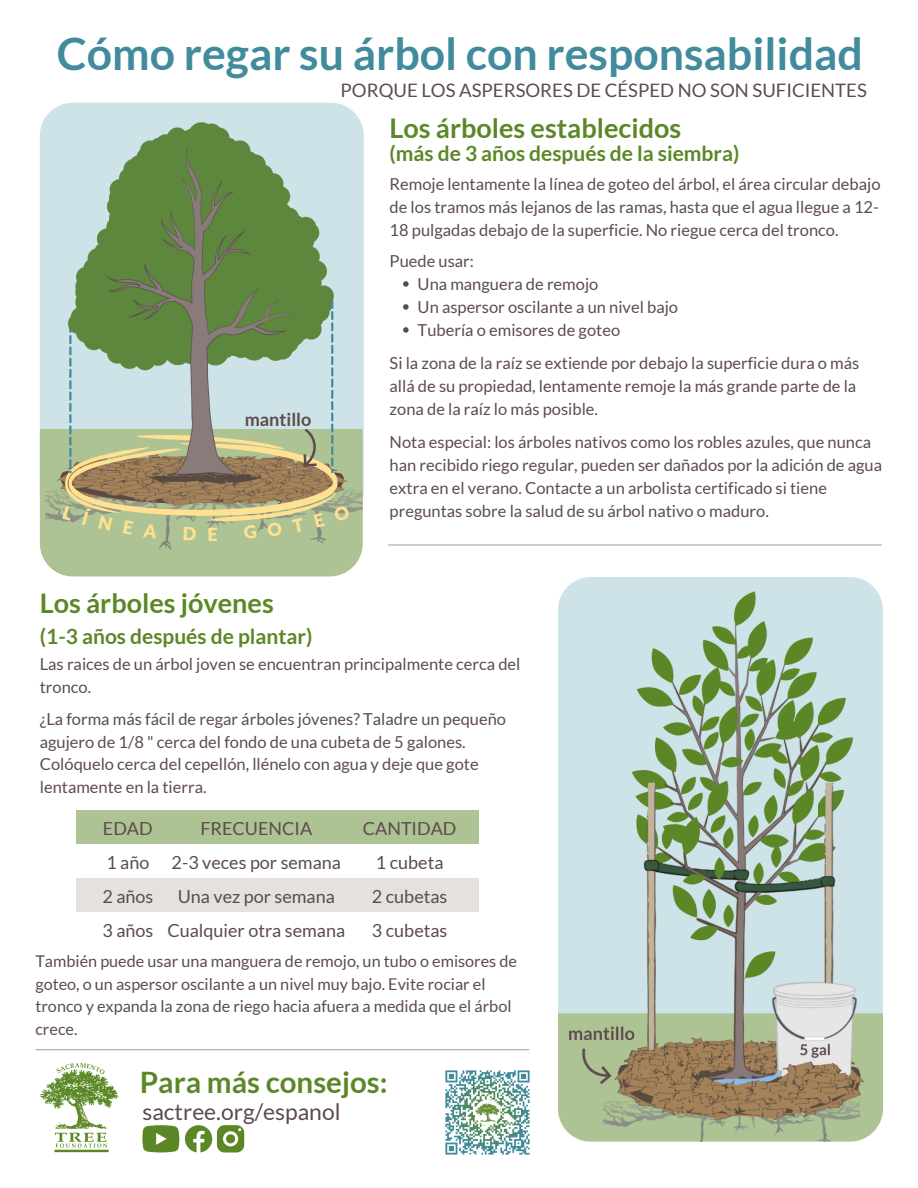
<style>
.page{position:relative;width:918px;height:1188px;background:#fff}
.page>*{position:absolute;margin:0;border:0;box-sizing:border-box;transform-origin:0 0}
.t1{font:700 44.7px "Lato";color:#418b9c}
.t2{font:700 29.55px "Lato";color:#5c8727}
.t3{font:700 27px "Lato";color:#5c8727}
.t4{font:22.8px "Lato";color:#5d4b4e}
.t5{font:700 21px "Lato";color:#5c8727}
.t6{font:18.6px "Lato";color:#5d4b4e}
.t7{font:18px/33.8px "Lato";color:#5d4b4e;text-align:center}
.t8{font:700 18px "Lato";color:#5d4b4e}
.t9{font:16.5px/23px "Lato";color:#5d4b4e}
.t10{font:16.2px/22.5px "Lato";color:#5d4b4e}
</style>
<div class="page">
<hr style="left:389px;top:544px;width:492px;height:2px;background:#ada6a7">
<hr style="left:36px;top:1049px;width:493px;height:1px;background:#ada6a7">
<img style="left:40px;top:1063px;width:79px;height:89px">
<div style="left:77px;top:810px;width:402px;height:34px;background:#aec393"></div>
<div style="left:77px;top:878px;width:402px;height:34px;background:#e4e1df"></div>
<div style="left:40px;top:103px;width:324px;height:393px;background:#cde3e8"></div>
<svg style="left:40px;top:429px;width:323px;height:147px;background:#b3c699"></svg>
<div style="left:40px;top:388px;width:323px;height:41px;background:#cde3e8"></div>
<div style="left:341px;top:251px;width:6px;height:42px;background:#cde3e8"></div>
<img style="left:558px;top:577px;width:324px;height:565px">
<img style="left:46px;top:465px;width:317px;height:96px">
<img style="left:56px;top:454px;width:6px;height:52px">
<img style="left:64px;top:121px;width:275px;height:179px">
<svg style="left:142px;top:1125px;width:37px;height:27px"></svg>
<svg style="left:185px;top:1125px;width:59px;height:27px"></svg>
<img style="left:445px;top:1070px;width:85px;height:85px">
<svg style="left:403px;top:281px;width:6px;height:6px"></svg>
<svg style="left:403px;top:304px;width:6px;height:6px"></svg>
<svg style="left:403px;top:327px;width:6px;height:6px"></svg>
<svg style="left:62px;top:300px;width:288px;height:241px"></svg>
<h1 class="t1" style="left:57px;top:25px;width:808px">Cómo regar su árbol con responsabilidad</h1>
<h3 class="t3" style="left:390px;top:111px;width:293px">Los árboles establecidos</h3>
<p class="t5" style="left:390px;top:140px;width:351px">(más de 3 años después de la siembra)</p>
<p class="t6" style="left:341px;top:79px;width:528px">PORQUE LOS ASPERSORES DE CÉSPED NO SON SUFICIENTES</p>
<p class="t9" style="left:390px;top:172px;width:492px;text-align:justify">Remoje lentamente la línea de goteo del árbol, el área circular debajo de los tramos más lejanos de las ramas, hasta que el agua llegue a 12- 18 pulgadas debajo de la superficie. No riegue cerca del tronco.</p>
<p class="t9" style="left:390px;top:249px;width:86px">Puede usar:</p>
<p class="t8" style="left:245px;top:408px;width:68px">mantillo</p>
<h3 class="t3" style="left:40px;top:587px;width:236px">Los árboles jóvenes</h3>
<p class="t5" style="left:40px;top:623px;width:274px">(1-3 años después de plantar)</p>
<p class="t9" style="left:418px;top:272px;width:262px">Una manguera de remojo<br>Un aspersor oscilante a un nivel bajo<br>Tubería o emisores de goteo</p>
<p class="t9" style="left:390px;top:351px;width:471px">Si la zona de la raíz se extiende por debajo la superficie dura o más allá de su propiedad, lentamente remoje la más grande parte de la zona de la raíz lo más posible.</p>
<p class="t9" style="left:390px;top:430px;width:494px">Nota especial: los árboles nativos como los robles azules, que nunca han recibido riego regular, pueden ser dañados por la adición de agua extra en el verano. Contacte a un arbolista certificado si tiene preguntas sobre la salud de su árbol nativo o maduro.</p>
<p class="t9" style="left:40px;top:653px;width:482px;line-height:22.5px">Las raices de un árbol joven se encuentran principalmente cerca del tronco.</p>
<p class="t9" style="left:40px;top:708px;width:468px;line-height:22.5px">¿La forma más fácil de regar árboles jóvenes? Taladre un pequeño agujero de 1/8 " cerca del fondo de una cubeta de 5 galones.<br>Colóquelo cerca del cepellón, llénelo con agua y deje que gote lentamente en la tierra.</p>
<p class="t7" style="left:102px;top:812px;width:52px;text-align:left">EDAD<br>1 año<br>2 años<br>3 años</p>
<p class="t7" style="left:167px;top:812px;width:179px">FRECUENCIA<br>2-3 veces por semana<br>Una vez por semana<br>Cualquier otra semana</p>
<p class="t7" style="left:363px;top:812px;width:95px">CANTIDAD<br>1 cubeta<br>2 cubetas<br>3 cubetas</p>
<p class="t10" style="left:35px;top:950px;width:483px">También puede usar una manguera de remojo, un tubo o emisores de goteo, o un aspersor oscilante a un nivel muy bajo. Evite rociar el tronco y expanda la zona de riego hacia afuera a medida que el árbol crece.</p>
<h2 class="t2" style="left:140px;top:1064px;width:249px">Para más consejos:</h2>
<h3 class="t4" style="left:142px;top:1098px;width:200px">sactree.org/espanol</h3>
</div>
